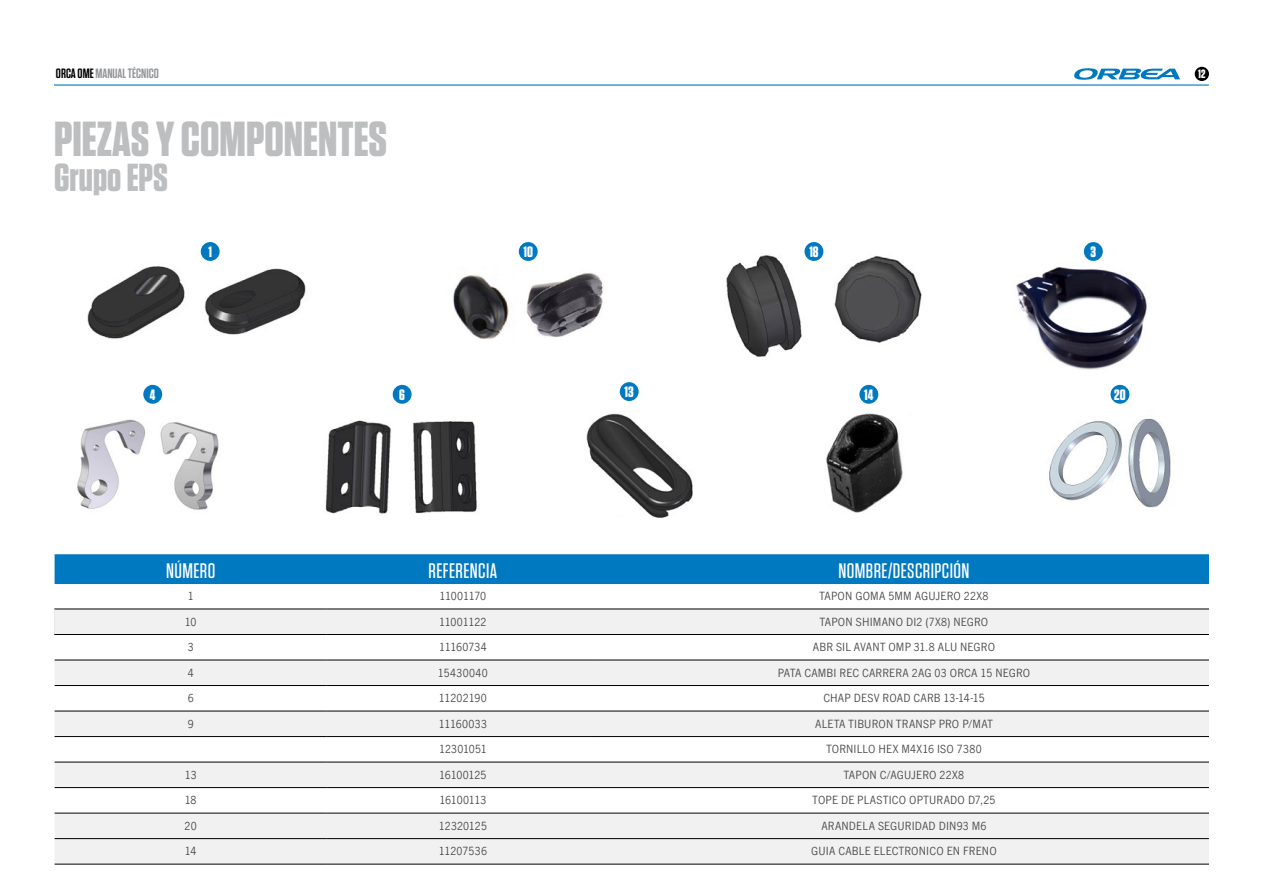
<style>
.page{position:relative;width:1263px;height:893px;background:#fff}
.page>*{position:absolute;margin:0;border:0;box-sizing:border-box;transform-origin:0 0}
.t1{font:700 49.2px "Tungsten";color:#bcbec0}
.t2{font:700 39px "Tungsten";color:#bcbec0}
.t3{font:500 21px "Tungsten";letter-spacing:.02em;color:#fff}
.t4{font:700 15px "Tungsten";color:#fff}
.t5{font:600 13.5px "Tungsten";color:#939598}
.t6{font:12px "News Gothic Com";letter-spacing:.015em;color:#4a4a4d}
.t7{font:12px "News Gothic Com";letter-spacing:-.025em;color:#4a4a4d}
.t8{font:12px "News Gothic Com";letter-spacing:-.01em;color:#4a4a4d}
.t9{font:700 12px "Tungsten";color:#fff}
.s1{color:#000}
</style>
<div class="page">
<hr style="left:54px;top:84px;width:1155px;height:2px;background:#0079c1">
<svg style="left:1074px;top:68px;width:106px;height:12px"></svg>
<div style="left:1195px;top:67px;width:14px;height:14px;background:#000;border-radius:50%"></div>
<div style="left:201px;top:242px;width:19px;height:19px;background:#0079c1;border-radius:50%"></div>
<div style="left:519px;top:242px;width:19px;height:19px;background:#0079c1;border-radius:50%"></div>
<img style="left:726px;top:242px;width:196px;height:115px">
<div style="left:804px;top:242px;width:19px;height:19px;background:#0079c1;border-radius:50%"></div>
<img style="left:1016px;top:251px;width:131px;height:119px">
<div style="left:1084px;top:242px;width:19px;height:19px;background:#0079c1;border-radius:50%"></div>
<img style="left:77px;top:419px;width:142px;height:91px">
<div style="left:143px;top:385px;width:19px;height:19px;background:#0079c1;border-radius:50%"></div>
<img style="left:325px;top:420px;width:152px;height:94px">
<div style="left:393px;top:385px;width:19px;height:19px;background:#0079c1;border-radius:50%"></div>
<div style="left:620px;top:382px;width:19px;height:19px;background:#0079c1;border-radius:50%"></div>
<img style="left:586px;top:413px;width:107px;height:105px">
<div style="left:55px;top:554px;width:1154px;height:30px;background:#0079c1"></div>
<svg style="left:55px;top:610px;width:1154px;height:254px;fill:#f1f1f2"></svg>
<svg style="left:55px;top:737px;width:1154px;height:76px"></svg>
<hr style="left:54px;top:609px;width:273px;height:1px;background:#000">
<hr style="left:327px;top:609px;width:272px;height:1px;background:#000">
<hr style="left:54px;top:634px;width:273px;height:1px;background:#000">
<hr style="left:327px;top:634px;width:272px;height:1px;background:#000">
<svg style="left:54px;top:609px;width:1px;height:25px"></svg>
<hr style="left:599px;top:609px;width:610px;height:1px;background:#000">
<hr style="left:599px;top:634px;width:610px;height:1px;background:#000">
<hr style="left:55px;top:660px;width:272px;height:1px;background:#000">
<hr style="left:327px;top:660px;width:272px;height:1px;background:#000">
<hr style="left:599px;top:660px;width:610px;height:1px;background:#000">
<hr style="left:55px;top:685px;width:272px;height:1px;background:#000">
<hr style="left:327px;top:685px;width:272px;height:1px;background:#000">
<hr style="left:599px;top:685px;width:610px;height:1px;background:#000">
<hr style="left:599px;top:711px;width:610px;height:1px;background:#000">
<hr style="left:599px;top:736px;width:610px;height:1px;background:#000">
<hr style="left:599px;top:762px;width:610px;height:1px;background:#000">
<hr style="left:599px;top:787px;width:610px;height:1px;background:#000">
<hr style="left:599px;top:813px;width:610px;height:1px;background:#000">
<hr style="left:599px;top:838px;width:610px;height:1px;background:#000">
<hr style="left:599px;top:864px;width:610px;height:1px;background:#000">
<hr style="left:55px;top:711px;width:272px;height:1px;background:#000">
<hr style="left:327px;top:711px;width:272px;height:1px;background:#000">
<hr style="left:55px;top:736px;width:272px;height:1px;background:#000">
<hr style="left:327px;top:736px;width:272px;height:1px;background:#000">
<hr style="left:55px;top:762px;width:272px;height:1px;background:#000">
<hr style="left:327px;top:762px;width:272px;height:1px;background:#000">
<hr style="left:55px;top:787px;width:272px;height:1px;background:#000">
<hr style="left:327px;top:787px;width:272px;height:1px;background:#000">
<hr style="left:55px;top:813px;width:272px;height:1px;background:#000">
<hr style="left:327px;top:813px;width:272px;height:1px;background:#000">
<hr style="left:55px;top:838px;width:272px;height:1px;background:#000">
<hr style="left:327px;top:838px;width:272px;height:1px;background:#000">
<hr style="left:55px;top:864px;width:272px;height:1px;background:#000">
<hr style="left:327px;top:864px;width:272px;height:1px;background:#000">
<img style="left:87px;top:266px;width:219px;height:73px">
<img style="left:453px;top:273px;width:151px;height:67px">
<div style="left:859px;top:385px;width:19px;height:19px;background:#0079c1;border-radius:50%"></div>
<div style="left:1110px;top:385px;width:19px;height:19px;background:#0079c1;border-radius:50%"></div>
<img style="left:1049px;top:418px;width:122px;height:90px">
<img style="left:826px;top:413px;width:77px;height:100px">
<p class="t5" style="left:56px;top:67px;width:104px"><span class="s1">ORCA OME</span> MANUAL TÉCNICO</p>
<p class="t9" style="left:1198px;top:67px;width:9px">12</p>
<h1 class="t1" style="left:54px;top:113px;width:335px">PIEZAS Y COMPONENTES</h1>
<h2 class="t2" style="left:54px;top:156px;width:115px">Grupo EPS</h2>
<p class="t4" style="left:208px;top:244px;width:5px">1</p>
<p class="t4" style="left:523px;top:244px;width:11px">10</p>
<p class="t4" style="left:809px;top:244px;width:11px">18</p>
<p class="t4" style="left:1090px;top:244px;width:7px">3</p>
<p class="t4" style="left:150px;top:387px;width:7px">4</p>
<p class="t4" style="left:399px;top:387px;width:7px">6</p>
<p class="t4" style="left:625px;top:384px;width:11px">13</p>
<p class="t4" style="left:864px;top:387px;width:11px">14</p>
<p class="t4" style="left:1114px;top:387px;width:13px">20</p>
<h3 class="t3" style="left:166px;top:559px;width:51px">NÚMERO</h3>
<h3 class="t3" style="left:428px;top:559px;width:70px">REFERENCIA</h3>
<h3 class="t3" style="left:838px;top:559px;width:132px">NOMBRE/DESCRIPCIÓN</h3>
<p class="t6" style="left:188px;top:590px;width:7px">1</p>
<p class="t7" style="left:440px;top:590px;width:48px">11001170</p>
<p class="t6" style="left:819px;top:590px;width:171px">TAPON GOMA 5MM AGUJERO 22X8</p>
<p class="t6" style="left:185px;top:615px;width:13px">10</p>
<p class="t7" style="left:439px;top:615px;width:49px">11001122</p>
<p class="t6" style="left:820px;top:615px;width:170px">TAPON SHIMANO DI2 (7X8) NEGRO</p>
<p class="t6" style="left:188px;top:641px;width:7px">3</p>
<p class="t6" style="left:439px;top:641px;width:49px">11160734</p>
<p class="t6" style="left:813px;top:641px;width:184px">ABR SIL AVANT OMP 31.8 ALU NEGRO</p>
<p class="t6" style="left:188px;top:666px;width:7px">4</p>
<p class="t6" style="left:438px;top:666px;width:51px">15430040</p>
<p class="t6" style="left:778px;top:666px;width:254px">PATA CAMBI REC CARRERA 2AG 03 ORCA 15 NEGRO</p>
<p class="t6" style="left:188px;top:692px;width:7px">6</p>
<p class="t6" style="left:439px;top:692px;width:50px">11202190</p>
<p class="t6" style="left:823px;top:692px;width:163px">CHAP DESV ROAD CARB 13-14-15</p>
<p class="t6" style="left:188px;top:717px;width:7px">9</p>
<p class="t6" style="left:439px;top:717px;width:50px">11160033</p>
<p class="t6" style="left:815px;top:717px;width:179px">ALETA TIBURON TRANSP PRO P/MAT</p>
<p class="t6" style="left:439px;top:743px;width:49px">12301051</p>
<p class="t6" style="left:826px;top:743px;width:157px">TORNILLO HEX M4X16 ISO 7380</p>
<p class="t6" style="left:185px;top:768px;width:13px">13</p>
<p class="t8" style="left:439px;top:768px;width:49px">16100125</p>
<p class="t6" style="left:844px;top:768px;width:122px">TAPON C/AGUJERO 22X8</p>
<p class="t6" style="left:185px;top:794px;width:13px">18</p>
<p class="t7" style="left:439px;top:794px;width:48px">16100113</p>
<p class="t6" style="left:812px;top:794px;width:184px">TOPE DE PLASTICO OPTURADO D7,25</p>
<p class="t6" style="left:185px;top:819px;width:14px">20</p>
<p class="t6" style="left:439px;top:819px;width:50px">12320125</p>
<p class="t6" style="left:821px;top:819px;width:167px">ARANDELA SEGURIDAD DIN93 M6</p>
<p class="t6" style="left:185px;top:845px;width:13px">14</p>
<p class="t6" style="left:439px;top:845px;width:50px">11207536</p>
<p class="t6" style="left:811px;top:845px;width:187px">GUIA CABLE ELECTRONICO EN FRENO</p>
</div>
